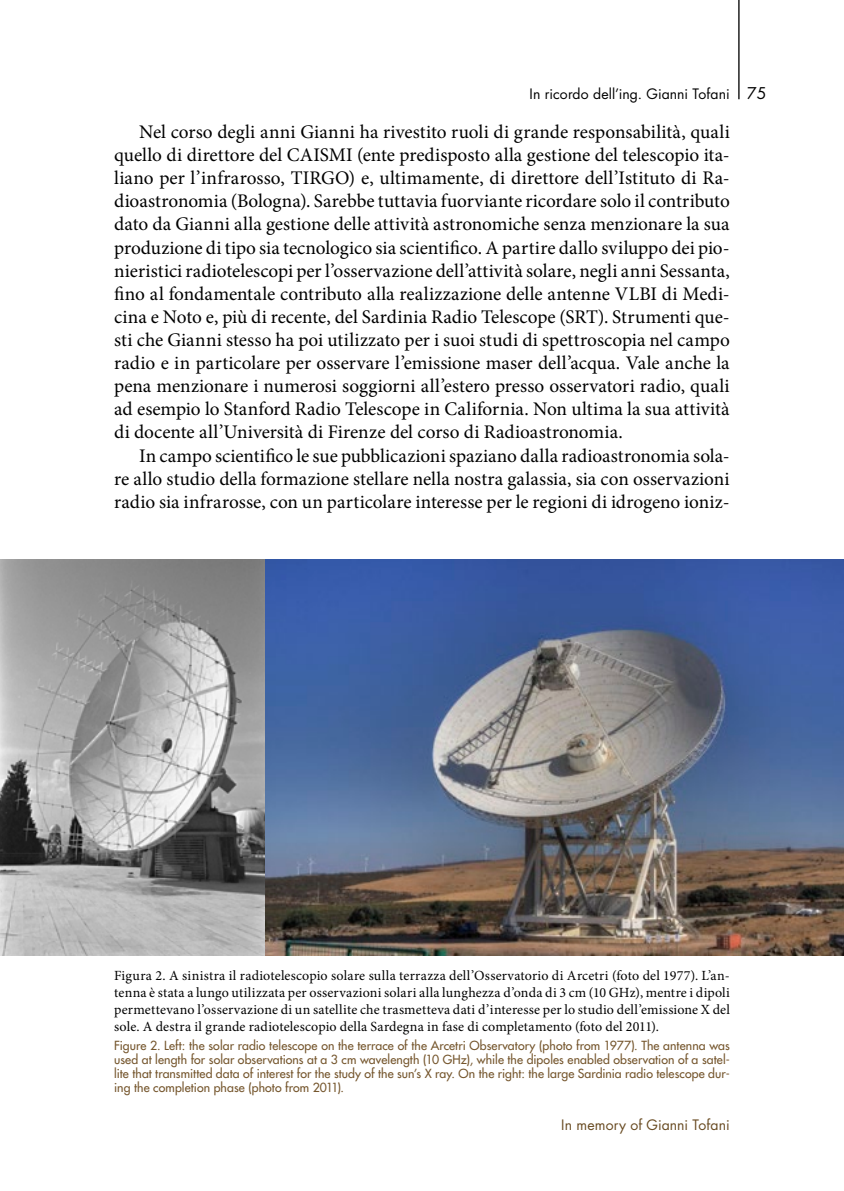
<style>
.page{position:relative;width:844px;height:1191px;background:#fff}
.page>*{position:absolute;margin:0;border:0;box-sizing:border-box;transform-origin:0 0}
.t1{font:19.25px/23.1px "Minion Pro";color:#000;text-align:justify}
.t2{font:14px/16.8px "Minion Pro";letter-spacing:.01em;color:#000;text-align:justify}
.t3{font:14px "Futura Std";letter-spacing:.005em;color:#000}
.t4{font:14px "Futura Std";letter-spacing:.005em;color:#684a21}
.t5{font:500 12.25px/14px "Futura Std";letter-spacing:.01em;color:#75562d;text-align:justify}
.s1{font-size:15.75px}
</style>
<div class="page">
<hr style="left:738px;top:0;width:1px;height:99px;background:#000">
<img style="left:0;top:559px;width:843px;height:396px">
<p class="t3" style="left:529px;top:85px;width:238px">In ricordo dell’ing. Gianni Tofani <span class="s1">75</span></p>
<p class="t1" style="left:114px;top:120px;width:617px;text-indent:25px">Nel corso degli anni Gianni ha rivestito ruoli di grande responsabilità, quali quello di direttore del CAISMI (ente predisposto alla gestione del telescopio ita&shy;liano per l’infrarosso, TIRGO) e, ultimamente, di direttore dell’Istituto di Ra&shy;dioastronomia (Bologna). Sarebbe tuttavia fuorviante ricordare solo il contributo dato da Gianni alla gestione delle attività astronomiche senza menzionare la sua produzione di tipo sia tecnologico sia scientifico. A partire dallo sviluppo dei pio&shy;nieristici radiotelescopi per l’osservazione dell’attività solare, negli anni Sessanta, fino al fondamentale contributo alla realizzazione delle antenne VLBI di Medi&shy;cina e Noto e, più di recente, del Sardinia Radio Telescope (SRT). Strumenti que&shy;sti che Gianni stesso ha poi utilizzato per i suoi studi di spettroscopia nel campo radio e in particolare per osservare l’emissione maser dell’acqua. Vale anche la pena menzionare i numerosi soggiorni all’estero presso osservatori radio, quali ad esempio lo Stanford Radio Telescope in California. Non ultima la sua attività di docente all’Università di Firenze del corso di Radioastronomia.</p>
<p class="t1" style="left:114px;top:444px;width:617px;text-indent:25px">In campo scientifico le sue pubblicazioni spaziano dalla radioastronomia sola&shy;re allo studio della formazione stellare nella nostra galassia, sia con osservazioni radio sia infrarosse, con un particolare interesse per le regioni di idrogeno ioniz-</p>
<p class="t2" style="left:114px;top:967px;width:617px">Figura 2. A sinistra il radiotelescopio solare sulla terrazza dell’Osservatorio di Arcetri (foto del 1977). L’an&shy;tenna è stata a lungo utilizzata per osservazioni solari alla lunghezza d’onda di 3 cm (10 GHz), mentre i dipoli permettevano l’osservazione di un satellite che trasmetteva dati d’interesse per lo studio dell’emissione X del sole. A destra il grande radiotelescopio della Sardegna in fase di completamento (foto del 2011).</p>
<p class="t5" style="left:114px;top:1038px;width:617px">Figure 2. Left: the solar radio telescope on the terrace of the Arcetri Observatory (photo from 1977). The antenna was used at length for solar observations at a 3 cm wavelength (10 GHz), while the dipoles enabled observation of a satel&shy;lite that transmitted data of interest for the study of the sun’s X ray. On the right: the large Sardinia radio telescope dur&shy;ing the completion phase (photo from 2011).</p>
<p class="t4" style="left:561px;top:1116px;width:170px">In memory of Gianni Tofani</p>
</div>
